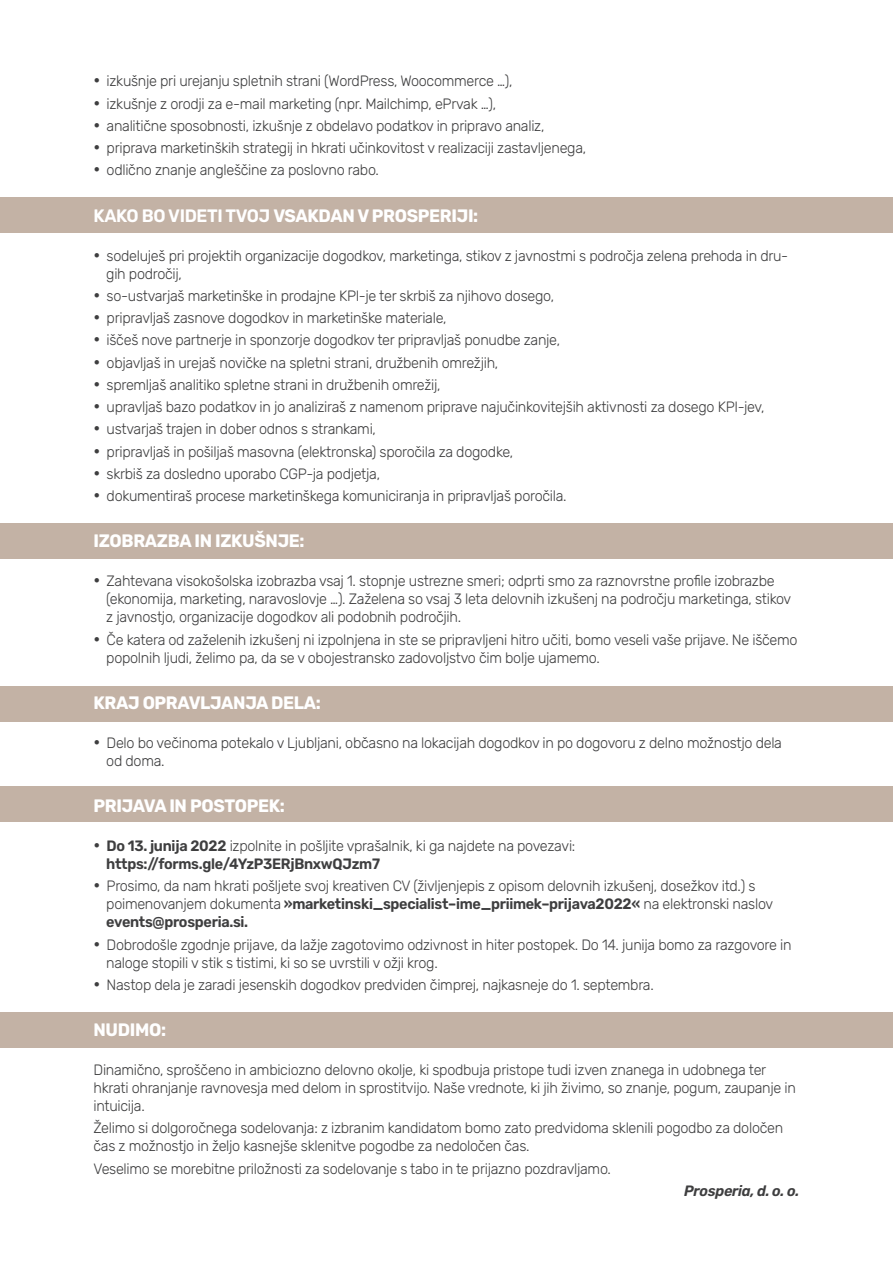
<style>
.page{position:relative;width:893px;height:1263px;background:#fff}
.page>*{position:absolute;margin:0;border:0;box-sizing:border-box;transform-origin:0 0}
.t1{font:700 18px "Rubik";letter-spacing:-.02em;color:#fff;scale:.96 1}
.t2{font:300 15px/18px "Rubik";letter-spacing:-.02em;color:#3e3e3f;scale:.96 1}
.t3{font:italic 600 15px "Rubik";letter-spacing:-.02em;color:#3e3e3f;scale:.96 1}
.s1{font-weight:600}
</style>
<div class="page">
<div style="left:0;top:197px;width:893px;height:35px;background:#c3b2a5"></div>
<div style="left:0;top:523px;width:893px;height:36px;background:#c3b2a5"></div>
<div style="left:0;top:686px;width:893px;height:35px;background:#c3b2a5"></div>
<div style="left:0;top:786px;width:893px;height:35px;background:#c3b2a5"></div>
<div style="left:0;top:1012px;width:893px;height:35px;background:#c3b2a5"></div>
<p class="t2" style="left:94px;top:73px;width:438px">• izkušnje pri urejanju spletnih strani (WordPress, Woocommerce , (...</p>
<p class="t2" style="left:94px;top:95px;width:421px">• izkušnje z orodji za -e mail marketing (npr. Mailchimp, ePrvak , (...</p>
<p class="t2" style="left:94px;top:117px;width:471px">• analitične sposobnosti, izkušnje z obdelavo podatkov in pripravo analiz,</p>
<p class="t2" style="left:94px;top:139px;width:515px">• priprava marketinških strategij in hkrati učinkovitost v realizaciji zastavljenega,</p>
<p class="t2" style="left:94px;top:162px;width:299px">• odlično znanje angleščine za poslovno rabo.</p>
<p class="t1" style="left:94px;top:205px;width:402px"><span class="s1">KAKO BO VIDETI TVOJ</span> VSAKDAN V PROSPERIJI:</p>
<p class="t2" style="left:94px;top:247px;width:725px">• sodeluješ pri projektih organizacije dogodkov, marketinga, stikov z javnostmi s področja zelena prehoda in dru-</p>
<p class="t2" style="left:94px;top:287px;width:481px">• so-ustvarjaš marketinške in prodajne KPI-je ter skrbiš za njihovo dosego,</p>
<p class="t2" style="left:94px;top:309px;width:369px">• pripravljaš zasnove dogodkov in marketinške materiale,</p>
<p class="t2" style="left:94px;top:332px;width:488px">• iščeš nove partnerje in sponzorje dogodkov ter pripravljaš ponudbe zanje,</p>
<p class="t2" style="left:94px;top:354px;width:423px">• objavljaš in urejaš novičke na spletni strani, družbenih omrežjih,</p>
<p class="t2" style="left:94px;top:376px;width:363px">• spremljaš analitiko spletne strani in družbenih omrežij,</p>
<p class="t2" style="left:94px;top:398px;width:700px">• upravljaš bazo podatkov in jo analiziraš z namenom priprave najučinkovitejših aktivnosti za dosego KPI-jev,</p>
<p class="t2" style="left:94px;top:421px;width:296px">• ustvarjaš trajen in dober odnos s strankami,</p>
<p class="t2" style="left:94px;top:443px;width:439px">• pripravljaš in pošiljaš masovna (elektronska) sporočila za dogodke,</p>
<p class="t2" style="left:94px;top:465px;width:300px">• skrbiš za dosledno uporabo CGP-ja podjetja,</p>
<p class="t2" style="left:94px;top:487px;width:494px">• dokumentiraš procese marketinškega komuniciranja in pripravljaš poročila.</p>
<p class="t1" style="left:94px;top:531px;width:221px">IZOBRAZBA IN IZKUŠNJE:</p>
<p class="t2" style="left:106px;top:573px;width:715px;text-indent:-13px">• Zahtevana visokošolska izobrazba vsaj 1. stopnje ustrezne smeri; odprti smo za raznovrstne profile izobrazbe (ekonomija, marketing, naravoslovje …). Zaželena so vsaj 3 leta delovnih izkušenj na področju marketinga, stikov z javnostjo, organizacije dogodkov ali podobnih področjih.</p>
<p class="t2" style="left:106px;top:631px;width:722px;text-indent:-13px">• Če katera od zaželenih izkušenj ni izpolnjena in ste se pripravljeni hitro učiti, bomo veseli vaše prijave. Ne iščemo popolnih ljudi, želimo pa, da se v obojestransko zadovoljstvo čim bolje ujamemo.</p>
<p class="t1" style="left:94px;top:693px;width:238px">KRAJ OPRAVLJANJA DELA:</p>
<p class="t2" style="left:106px;top:734px;width:705px;text-indent:-13px">• Delo bo večinoma potekalo v Ljubljani, občasno na lokacijah dogodkov in po dogovoru z delno možnostjo dela od doma.</p>
<p class="t1" style="left:94px;top:796px;width:201px">PRIJAVA IN POSTOPEK:</p>
<p class="t2" style="left:106px;top:837px;width:490px;text-indent:-13px">• <span class="s1">Do 13. junija 2022</span> izpolnite in pošljite vprašalnik, ki ga najdete na povezavi: <span class="s1">https://forms.gle/4YzP3ERjBnxwQJzm7</span></p>
<p class="t2" style="left:106px;top:878px;width:696px;text-indent:-13px">• Prosimo, da nam hkrati pošljete svoj kreativen CV (življenjepis z opisom delovnih izkušenj, dosežkov itd s) . poimenovanjem dokumenta <span class="s1">»marketinski_specialist–ime_priimek–prijava2022«</span> na elektronski naslov <span class="s1">events@prosperia.si.</span></p>
<p class="t2" style="left:106px;top:936px;width:715px;text-indent:-13px">• Dobrodošle zgodnje prijave, da lažje zagotovimo odzivnost in hiter postopek. Do 14. junija bomo za razgovore in naloge stopili v stik s tistimi, ki so se uvrstili v ožji krog.</p>
<p class="t2" style="left:94px;top:976px;width:585px">• Nastop dela je zaradi jesenskih dogodkov predviden čimprej, najkasneje do 1. septembra.</p>
<p class="t1" style="left:94px;top:1020px;width:77px">NUDIMO:</p>
<p class="t2" style="left:94px;top:1061px;width:733px">Dinamično, sproščeno in ambiciozno delovno okolje, ki spodbuja pristope tudi izven znanega in udobnega ter hkrati ohranjanje ravnovesja med delom in sprostitvijo. Naše vrednote, ki jih živimo, so znanje, pogum, zaupanje in intuicija.</p>
<p class="t2" style="left:94px;top:1120px;width:720px">Želimo si dolgoročnega sodelovanja z: izbranim kandidatom bomo zato predvidoma sklenili pogodbo za določen čas z možnostjo in željo kasnejše sklenitve pogodbe za nedoločen čas.</p>
<p class="t2" style="left:94px;top:1160px;width:540px">Veselimo se morebitne priložnosti za sodelovanje s tabo in te prijazno pozdravljamo.</p>
<p class="t3" style="left:684px;top:1182px;width:122px">Prosperia .o.o.d,</p>
<p class="t2" style="left:106px;top:265px;width:80px">gih področij,</p>
</div>
